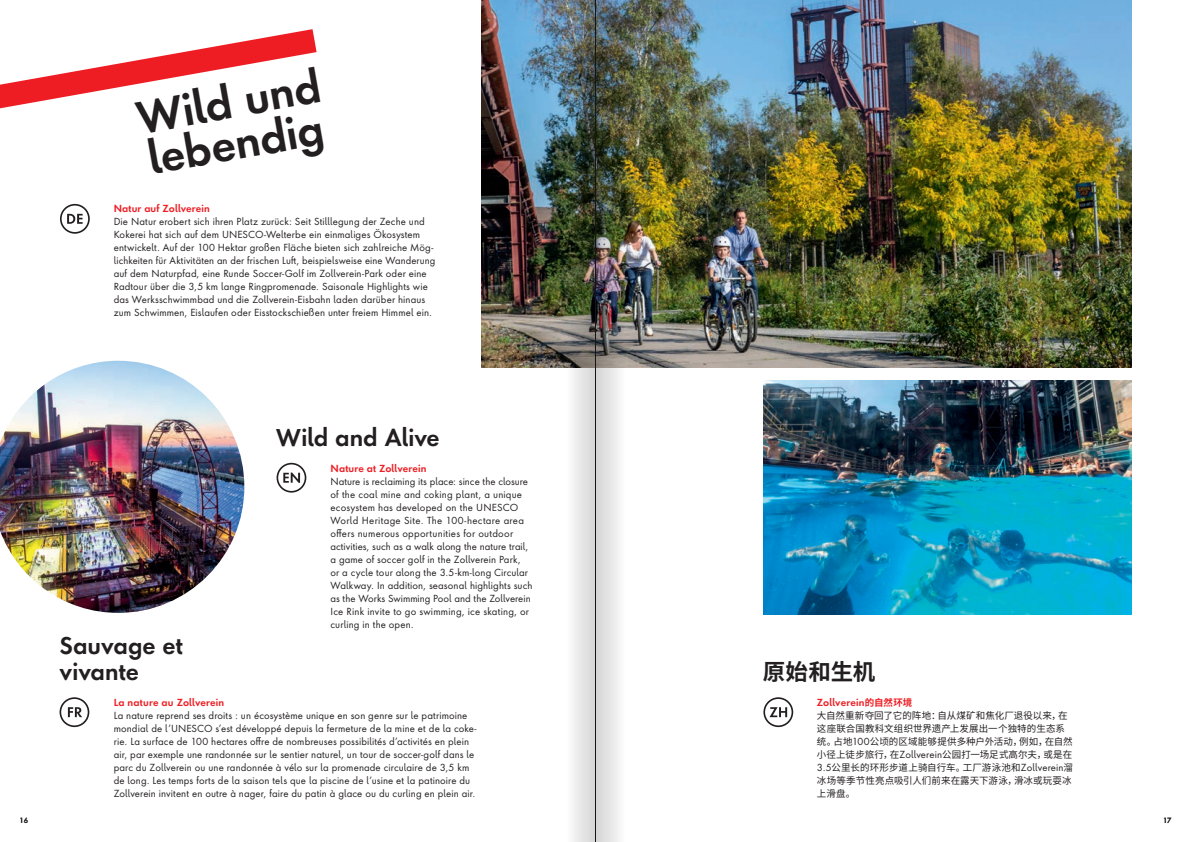
<style>
.page{position:relative;width:1191px;height:842px;background:#fff}
.page>*{position:absolute;margin:0;border:0;box-sizing:border-box;transform-origin:0 0}
.t1{font:600 42px/42px "Futura ND Alt";color:#231f20}
.t2{font:600 22.5px/26px "Futura ND Alt";color:#231f20}
.t3{font:700 22.5px "Source Han Sans CN";letter-spacing:.005em;color:#231f20}
.t4{font:9.5px/13px "Futura ND Alt";letter-spacing:.01em;color:#231f20}
.t5{font:9.5px/13px "Source Han Sans CN";letter-spacing:.01em;color:#231f20}
.t6{font:600 9.5px "Futura ND Alt";letter-spacing:.015em;color:#ee1d23}
.t7{font:500 7px "Futura ND Alt";color:#231f20}
.s1{font-family:"Source Han Sans CN";font-weight:700}
.s2{font-family:"Futura ND Alt"}
</style>
<div class="page">
<img style="left:482px;top:0;width:649px;height:368px">
<img style="left:763px;top:381px;width:368px;height:234px">
<svg style="left:60px;top:204px;width:30px;height:30px"></svg>
<svg style="left:276px;top:463px;width:30px;height:30px"></svg>
<svg style="left:60px;top:697px;width:29px;height:30px"></svg>
<svg style="left:763px;top:697px;width:30px;height:30px"></svg>
<img style="left:0;top:361px;width:244px;height:252px">
<svg style="left:0;top:29px;width:317px;height:80px"></svg>
<img style="left:595px;top:0;width:38px;height:842px">
<img style="left:558px;top:0;width:37px;height:842px">
<h1 class="t1" style="left:133px;top:97px;width:188px;rotate:-10deg">Wild und lebendig</h1>
<p class="t6" style="left:114px;top:202px;width:98px">Natur auf Zollverein</p>
<p class="t4" style="left:114px;top:214px;width:323px">Die Natur erobert sich ihren Platz zurück: Seit Stilllegung der Zeche und Kokerei hat sich auf dem UNESCO-Welterbe ein einmaliges Ökosystem entwickelt. Auf der 100 Hektar großen Fläche bieten sich zahlreiche Mög&shy;lichkeiten für Aktivitäten an der frischen Luft, beispielsweise eine Wanderung auf dem Naturpfad, eine Runde Soccer-Golf im Zollverein-Park oder eine Radtour über die 3,5 km lange Ringpromenade. Saisonale Highlights wie das Werksschwimmbad und die Zollverein-Eisbahn laden darüber hinaus zum Schwimmen, Eislaufen oder Eisstockschießen unter freiem Himmel ein.</p>
<h2 class="t2" style="left:276px;top:424px;width:165px">Wild and Alive</h2>
<h2 class="t2" style="left:60px;top:632px;width:125px">Sauvage et vivante</h2>
<p class="t6" style="left:330px;top:462px;width:97px">Nature at Zollverein</p>
<p class="t4" style="left:330px;top:474px;width:204px">Nature is reclaiming its place: since the closure of the coal mine and coking plant, a unique ecosystem has developed on the UNESCO World Heritage Site. The 100-hectare area offers numerous opportunities for outdoor activities, such as a walk along the nature trail, a game of soccer golf in the Zollverein Park,<br>or a cycle tour along the 3.5-km-long Circular Walkway. In addition, seasonal highlights such as the Works Swimming Pool and the Zollverein Ice Rink invite to go swimming, ice skating, or curling in the open.</p>
<p class="t6" style="left:114px;top:696px;width:112px">La nature au Zollverein</p>
<p class="t4" style="left:114px;top:708px;width:364px">La nature reprend ses droits : un écosystème unique en son genre sur le patrimoine mondial de l’UNESCO s’est développé depuis la fermeture de la mine et de la coke&shy;rie. La surface de 100 hectares offre de nombreuses possibilités d’activités en plein air, par exemple une randonnée sur le sentier naturel, un tour de soccer-golf dans le parc du Zollverein ou une randonnée à vélo sur la promenade circulaire de 3,5 km de long. Les temps forts de la saison tels que la piscine de l’usine et la patinoire du Zollverein invitent en outre à nager, faire du patin à glace ou du curling en plein air.</p>
<h2 class="t3" style="left:762px;top:659px;width:114px">原始和生机</h2>
<p class="t6" style="left:817px;top:696px;width:97px">Zollverein<span class="s1">的自然环境</span></p>
<p class="t5" style="left:817px;top:709px;width:258px">大自然重新夺回了它的阵地：自从煤矿和焦化厂退役以来，在这座联合国教科文组织世界遗产上发展出一个独特的生态系统。占地<span class="s2">100</span>公顷的区域能够提供多种户外活动，例如，在自然小径上徒步旅行，在<span class="s2">Zollverein</span>公园打一场足式高尔夫，或是在<br><span class="s2">3.5</span>公里长的环形步道上骑自行车。工厂游泳池和<span class="s2">Zollverein</span>溜冰场等季节性亮点吸引人们前来在露天下游泳，滑冰或玩耍冰上滑盘。</p>
<p class="t7" style="left:20px;top:815px;width:10px">16</p>
<p class="t7" style="left:1163px;top:815px;width:10px">17</p>
</div>
